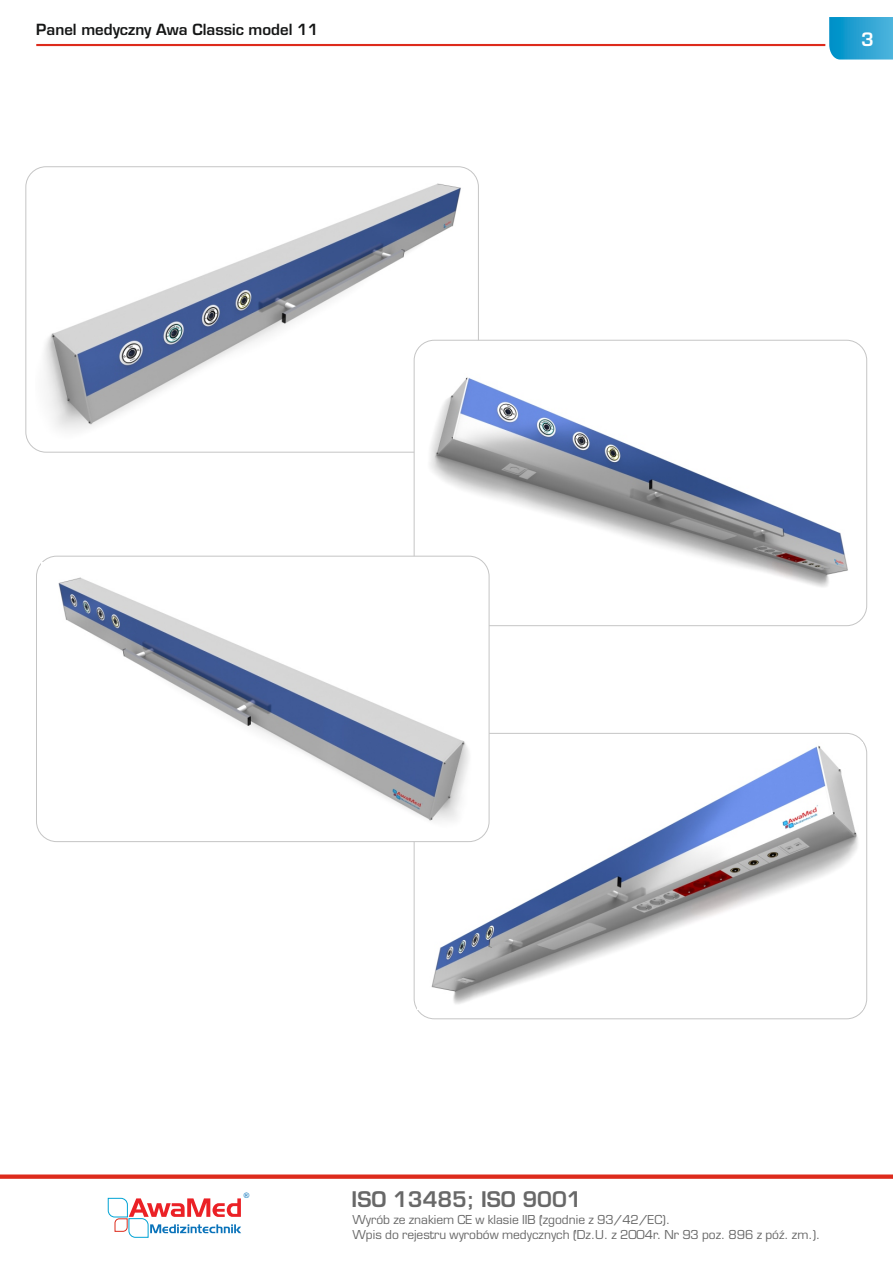
<style>
.page{position:relative;width:893px;height:1263px;background:#fff}
.page>*{position:absolute;margin:0;border:0;box-sizing:border-box;transform-origin:0 0}
.t1{font:700 21px "Euromode";color:#686868}
.t2{font:700 18px "Euromode";color:#fff}
.t3{font:700 15px "Euromode";color:#151616}
.t4{font:12px/14.4px "Euromode";color:#686868}
.t5{font:7.5px "Arial";color:#0a73ba}
</style>
<div class="page">
<div style="left:414px;top:733px;width:453px;height:286px;background:#fff;border:1px solid #c5c5c5;border-radius:20px"></div>
<div style="left:25px;top:166px;width:454px;height:287px;background:#fff;border:1px solid #c5c5c5;border-radius:20px"></div>
<img style="left:44px;top:183px;width:419px;height:263px">
<div style="left:414px;top:340px;width:453px;height:286px;background:#fff;border:1px solid #c5c5c5;border-radius:20px"></div>
<img style="left:421px;top:377px;width:427px;height:218px">
<img style="left:418px;top:742px;width:445px;height:268px">
<div style="left:36px;top:556px;width:453px;height:286px;background:#fff;border:1px solid #c5c5c5;border-radius:20px"></div>
<img style="left:41px;top:563px;width:428px;height:258px">
<hr style="left:36px;top:44px;width:789px;height:2px;background:#dd2b1c">
<svg style="left:829px;top:17px;width:64px;height:43px"></svg>
<svg style="left:0;top:1174px;width:893px;height:5px"></svg>
<svg style="left:107px;top:1197px;width:134px;height:41px"></svg>
<p class="t3" style="left:36px;top:23px;width:283px">Panel medyczny Awa Classic model 11</p>
<h2 class="t2" style="left:861px;top:33px;width:14px">3</h2>
<p class="t5" style="left:244px;top:1192px;width:7px">®</p>
<h1 class="t1" style="left:352px;top:1190px;width:231px">ISO 13485; ISO 9001</h1>
<p class="t4" style="left:352px;top:1214px;width:469px">Wyrób ze znakiem CE w klasie IIB (zgodnie z 93/42/EC).<br>Wpis do rejestru wyrobów medycznych (Dz.U. z 2004r. Nr 93 poz. 896 z póź. zm.).</p>
</div>
